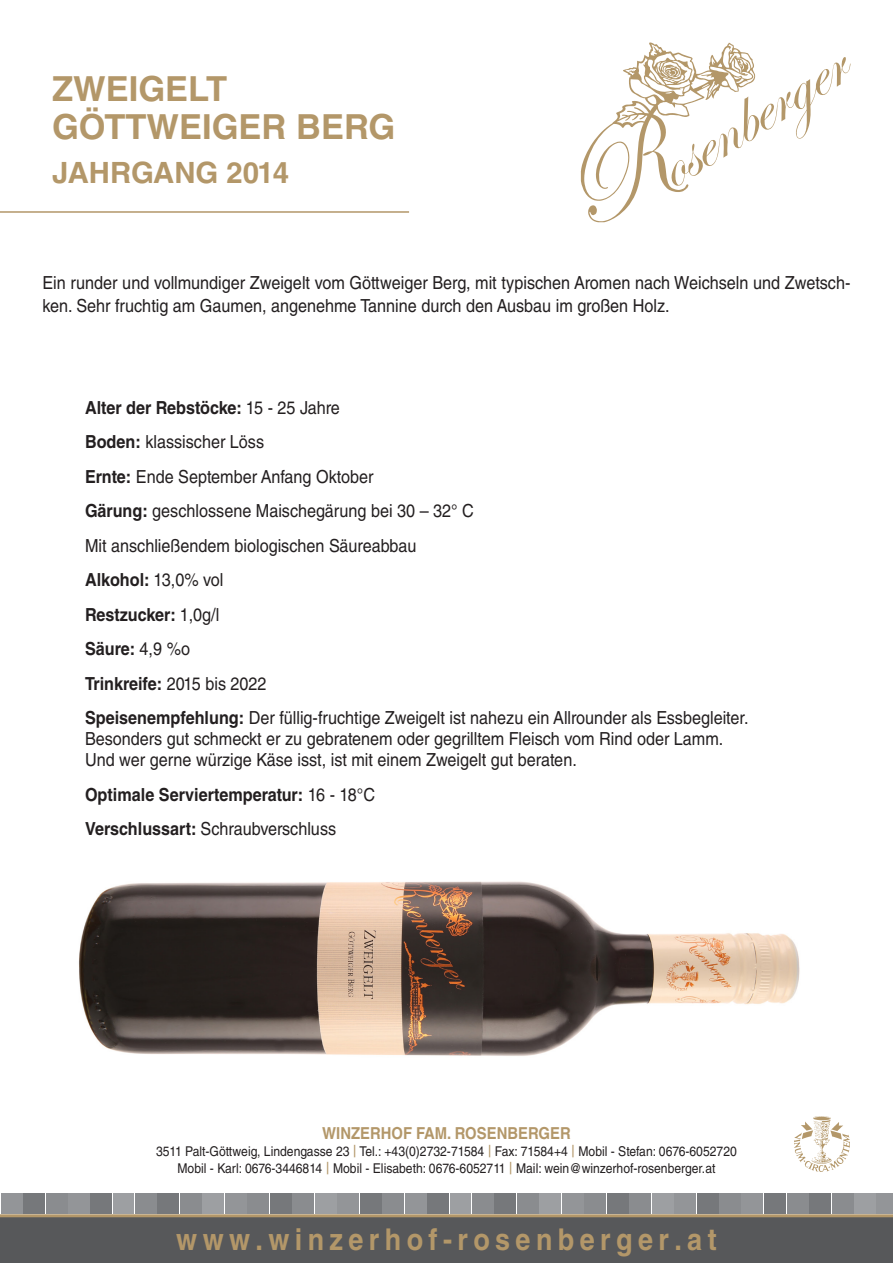
<style>
.page{position:relative;width:893px;height:1263px;background:#fff}
.page>*{position:absolute;margin:0;border:0;box-sizing:border-box;transform-origin:0 0}
.t1{font:700 34.5px/38px "Helvetica LT Std";color:#b39769}
.t2{font:700 30px "Helvetica LT Std";letter-spacing:.2em;color:#b39769;scale:.9 1}
.t3{font:700 29.25px "Helvetica LT Std";letter-spacing:-.005em;color:#b39769}
.t4{font:18px/22.5px "Helvetica LT Std";color:#231f20;scale:.9 1}
.t5{font:700 18px "Helvetica LT Std";color:#231f20;scale:.9 1}
.t6{font:700 16.5px "Helvetica LT Std";color:#b39769;scale:.9 1}
.t7{font:13.5px "Helvetica LT Std";color:#231f20;scale:.9 1}
.s1{font-weight:400}
.s2{font-weight:700}
.s3{font-size:16.5px;color:#b39769}
</style>
<div class="page">
<svg style="left:581px;top:43px;width:269px;height:179px"></svg>
<img style="left:794px;top:1116px;width:56px;height:56px">
<div style="left:0;top:1216px;width:893px;height:47px;background:#57585a"></div>
<hr style="left:0;top:1214px;width:893px;height:3px;background:#b39769">
<div style="left:1px;top:1193px;width:21px;height:21px;background:#939598"></div>
<div style="left:23px;top:1193px;width:22px;height:21px;background:#76787b"></div>
<div style="left:46px;top:1193px;width:21px;height:21px;background:#8a8c8f"></div>
<div style="left:68px;top:1193px;width:22px;height:21px;background:#939598"></div>
<div style="left:91px;top:1193px;width:21px;height:21px;background:#76787b"></div>
<div style="left:113px;top:1193px;width:21px;height:21px;background:#9d9fa2"></div>
<div style="left:135px;top:1193px;width:22px;height:21px;background:#8a8c8f"></div>
<div style="left:157px;top:1193px;width:22px;height:21px;background:#76787b"></div>
<div style="left:180px;top:1193px;width:22px;height:21px;background:#8a8c8f"></div>
<div style="left:202px;top:1193px;width:22px;height:21px;background:#9d9fa2"></div>
<div style="left:225px;top:1193px;width:22px;height:21px;background:#939598"></div>
<div style="left:247px;top:1193px;width:22px;height:21px;background:#8a8c8f"></div>
<div style="left:270px;top:1193px;width:22px;height:21px;background:#76787b"></div>
<div style="left:292px;top:1193px;width:22px;height:21px;background:#8a8c8f"></div>
<div style="left:315px;top:1193px;width:22px;height:21px;background:#9d9fa2"></div>
<div style="left:338px;top:1193px;width:21px;height:21px;background:#939598"></div>
<div style="left:360px;top:1193px;width:22px;height:21px;background:#76787b"></div>
<div style="left:383px;top:1193px;width:21px;height:21px;background:#8a8c8f"></div>
<div style="left:405px;top:1193px;width:21px;height:21px;background:#939598"></div>
<div style="left:427px;top:1193px;width:22px;height:21px;background:#76787b"></div>
<div style="left:450px;top:1193px;width:21px;height:21px;background:#9d9fa2"></div>
<div style="left:472px;top:1193px;width:21px;height:21px;background:#8a8c8f"></div>
<div style="left:494px;top:1193px;width:22px;height:21px;background:#76787b"></div>
<div style="left:517px;top:1193px;width:21px;height:21px;background:#8a8c8f"></div>
<div style="left:539px;top:1193px;width:22px;height:21px;background:#9d9fa2"></div>
<div style="left:562px;top:1193px;width:21px;height:21px;background:#939598"></div>
<div style="left:584px;top:1193px;width:22px;height:21px;background:#8a8c8f"></div>
<div style="left:607px;top:1193px;width:21px;height:21px;background:#76787b"></div>
<div style="left:629px;top:1193px;width:22px;height:21px;background:#8a8c8f"></div>
<div style="left:652px;top:1193px;width:21px;height:21px;background:#9d9fa2"></div>
<div style="left:674px;top:1193px;width:22px;height:21px;background:#939598"></div>
<div style="left:697px;top:1193px;width:21px;height:21px;background:#76787b"></div>
<div style="left:719px;top:1193px;width:22px;height:21px;background:#8a8c8f"></div>
<div style="left:742px;top:1193px;width:21px;height:21px;background:#939598"></div>
<div style="left:764px;top:1193px;width:22px;height:21px;background:#76787b"></div>
<div style="left:787px;top:1193px;width:21px;height:21px;background:#8a8c8f"></div>
<div style="left:809px;top:1193px;width:22px;height:21px;background:#76787b"></div>
<div style="left:832px;top:1193px;width:21px;height:21px;background:#8a8c8f"></div>
<div style="left:854px;top:1193px;width:22px;height:21px;background:#9d9fa2"></div>
<div style="left:877px;top:1193px;width:16px;height:21px;background:#939598"></div>
<hr style="left:0;top:211px;width:409px;height:2px;background:#b39769">
<img style="left:79px;top:881px;width:721px;height:175px">
<p class="t1" style="left:52px;top:70px;width:345px">ZWEIGELT<br>GÖTTWEIGER BERG</p>
<p class="t3" style="left:52px;top:155px;width:239px">JAHRGANG 2014</p>
<p class="t4" style="left:43px;top:272px;width:899px">Ein runder und vollmundiger Zweigelt vom Göttweiger Berg, mit typischen Aromen nach Weichseln und Zwetsch&shy;ken. Sehr fruchtig am Gaumen, angenehme Tannine durch den Ausbau im großen Holz.</p>
<p class="t5" style="left:85px;top:396px;width:285px">Alter der Rebstöcke: <span class="s1">15 - 25 Jahre</span></p>
<p class="t4" style="left:85px;top:431px;width:201px"><span class="s2">Boden:</span> klassischer Löss</p>
<p class="t4" style="left:85px;top:465px;width:322px"><span class="s2">Ernte:</span> Ende September Anfang Oktober</p>
<p class="t4" style="left:85px;top:500px;width:434px"><span class="s2">Gärung:</span> geschlossene Maischegärung bei 30 – 32° C</p>
<p class="t4" style="left:85px;top:534px;width:370px">Mit anschließendem biologischen Säureabbau</p>
<p class="t5" style="left:85px;top:569px;width:155px">Alkohol: <span class="s1">13,0% vol</span></p>
<p class="t5" style="left:85px;top:603px;width:151px">Restzucker: <span class="s1">1,0g/l</span></p>
<p class="t5" style="left:85px;top:638px;width:118px">Säure: <span class="s1">4,9 %o</span></p>
<p class="t5" style="left:85px;top:672px;width:203px">Trinkreife: <span class="s1">2015 bis 2022</span></p>
<p class="t4" style="left:85px;top:707px;width:739px"><span class="s2">Speisenempfehlung:</span> Der füllig-fruchtige Zweigelt ist nahezu ein Allrounder als Essbegleiter.</p>
<p class="t4" style="left:85px;top:728px;width:711px">Besonders gut schmeckt er zu gebratenem oder gegrilltem Fleisch vom Rind oder Lamm.</p>
<p class="t4" style="left:85px;top:749px;width:548px">Und wer gerne würzige Käse isst, ist mit einem Zweigelt gut beraten.</p>
<p class="t5" style="left:85px;top:783px;width:324px">Optimale Serviertemperatur: <span class="s1">16 - 18°C</span></p>
<p class="t4" style="left:85px;top:818px;width:281px"><span class="s2">Verschlussart:</span> Schraubverschluss</p>
<p class="t6" style="left:322px;top:1123px;width:278px">WINZERHOF FAM. ROSENBERGER</p>
<p class="t7" style="left:156px;top:1143px;width:647px">3511 Palt-Göttweig, Lindengasse 23 <span class="s3">|</span> Tel.: +43(0)2732-71584 <span class="s3">|</span> Fax: 71584+4 <span class="s3">|</span> Mobil - Stefan: 0676-6052720</p>
<p class="t7" style="left:177px;top:1160px;width:599px">Mobil - Karl: 0676-3446814 <span class="s3">|</span> Mobil - Elisabeth: 0676-6052711 <span class="s3">|</span> Mail: wein@winzerhof-rosenberger.at</p>
<p class="t2" style="left:176px;top:1221px;width:602px">www.winzerhof-rosenberger.at</p>
</div>
